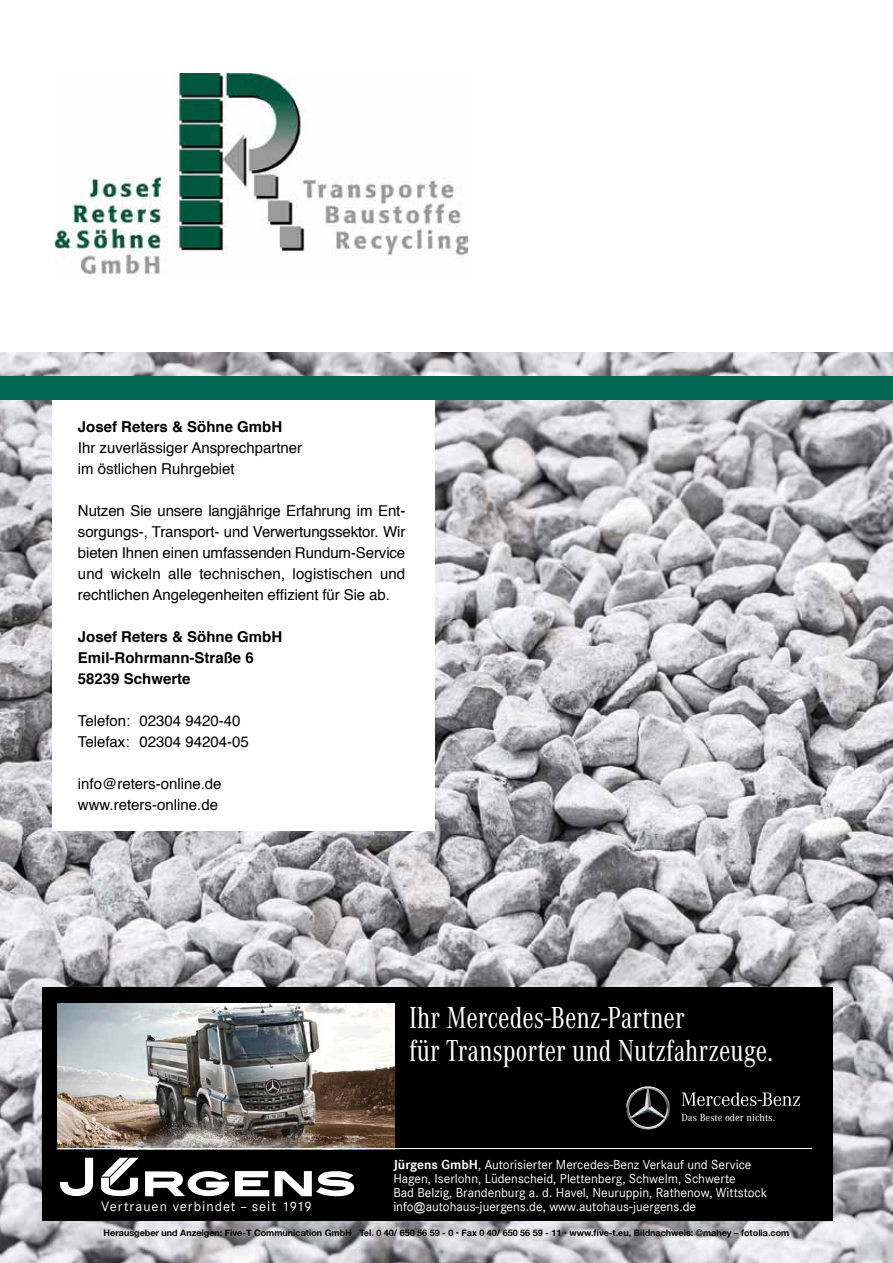
<style>
.page{position:relative;width:893px;height:1263px;background:#fff}
.page>*{position:absolute;margin:0;border:0;box-sizing:border-box;transform-origin:0 0}
.t1{font:31.5px/33px "Corporate A Con";color:#fff;scale:.96 1}
.t2{font:15px/21px "Helvetica";color:#000}
.t3{font:700 15px/21px "Helvetica";color:#000}
.t4{font:14.1px "Corporate S";letter-spacing:.07em;color:#fff}
.t5{font:13.5px/14px "Corporate S";color:#fff}
.t6{font:10.65px "Corporate A Con";color:#fff;scale:1.18 1}
.t7{font:700 9px "Helvetica Neue";color:#000}
.s1{font-weight:700}
.s2{font-family:"Arial";font-size:12px}
.s3{font-weight:400}
</style>
<div class="page">
<img style="left:0;top:353px;width:893px;height:910px">
<svg style="left:72px;top:1220px;width:748px;height:43px;background:#b7b6bb"></svg>
<div style="left:52px;top:395px;width:383px;height:436px;background:#fff"></div>
<div style="left:0;top:376px;width:893px;height:24px;background:#006750"></div>
<div style="left:43px;top:986px;width:790px;height:234px;background:#000"></div>
<svg style="left:59px;top:1158px;width:34px;height:38px"></svg>
<svg style="left:101px;top:1158px;width:38px;height:38px"></svg>
<svg style="left:145px;top:1171px;width:124px;height:25px"></svg>
<svg style="left:275px;top:1171px;width:80px;height:26px"></svg>
<img style="left:57px;top:1003px;width:337px;height:145px">
<hr style="left:57px;top:1148px;width:755px;height:1px;background:#fff">
<img style="left:731px;top:1092px;width:9px;height:14px">
<img style="left:630px;top:1086px;width:17px;height:10px">
<svg style="left:845px;top:1232px;width:7px;height:7px"></svg>
<img style="left:55px;top:73px;width:412px;height:202px">
<p class="t3" style="left:78px;top:416px;width:206px">Josef Reters &amp; Söhne GmbH</p>
<p class="t2" style="left:78px;top:438px;width:226px">Ihr zuverlässiger Ansprechpartner im östlichen Ruhrgebiet</p>
<p class="t2" style="left:78px;top:501px;width:329px;text-align:justify">Nutzen Sie unsere langjährige Erfahrung im Ent&shy;sorgungs-, Transport- und Verwertungssektor. Wir bieten Ihnen einen umfassenden Rundum-Service und wickeln alle technischen, logistischen und rechtlichen Angelegenheiten effizient für Sie ab.</p>
<p class="t3" style="left:78px;top:626px;width:206px">Josef Reters &amp; Söhne GmbH<br>Emil-Rohrmann-Straße 6<br>58239 Schwerte</p>
<p class="t2" style="left:78px;top:711px;width:172px">Telefon: 02304 9420-40<br>Telefax: 02304 94204-05</p>
<p class="t2" style="left:78px;top:774px;width:145px">info@reters-online.de www.reters-online.de</p>
<h1 class="t1" style="left:409px;top:1001px;width:380px">Ihr Mercedes-Benz-Partner<br>für Transporter und Nutzfahrzeuge.</h1>
<p class="t6" style="left:681px;top:1111px;width:81px">Das Beste oder nichts.</p>
<p class="t5" style="left:393px;top:1157px;width:375px"><span class="s1">Jürgens GmbH</span>, Autorisierter Mercedes-Benz Verkauf und Service<br>Hagen, Iserlohn, Lüdenscheid, Plettenberg, Schwelm, Schwerte<br>Bad Belzig, Brandenburg a. d. Havel, Neuruppin, Rathenow, Wittstock</p>
<p class="t4" style="left:101px;top:1198px;width:212px">Vertrauen verbindet – seit 1919</p>
<p class="t5" style="left:393px;top:1199px;width:304px">info<span class="s2">@</span>autohaus-juergens.de, www.autohaus-juergens.de</p>
<p class="t7" style="left:104px;top:1225px;width:687px">Herausgeber und Anzeigen: Five-T Communication GmbH Tel. 0 40/ 650 56 59 - 0 • Fax 0 40/ 650 56 59 - 11 • www.five-t.eu, Bildnachweis: <span class="s3">©</span>mahey – fotolia.com</p>
</div>
